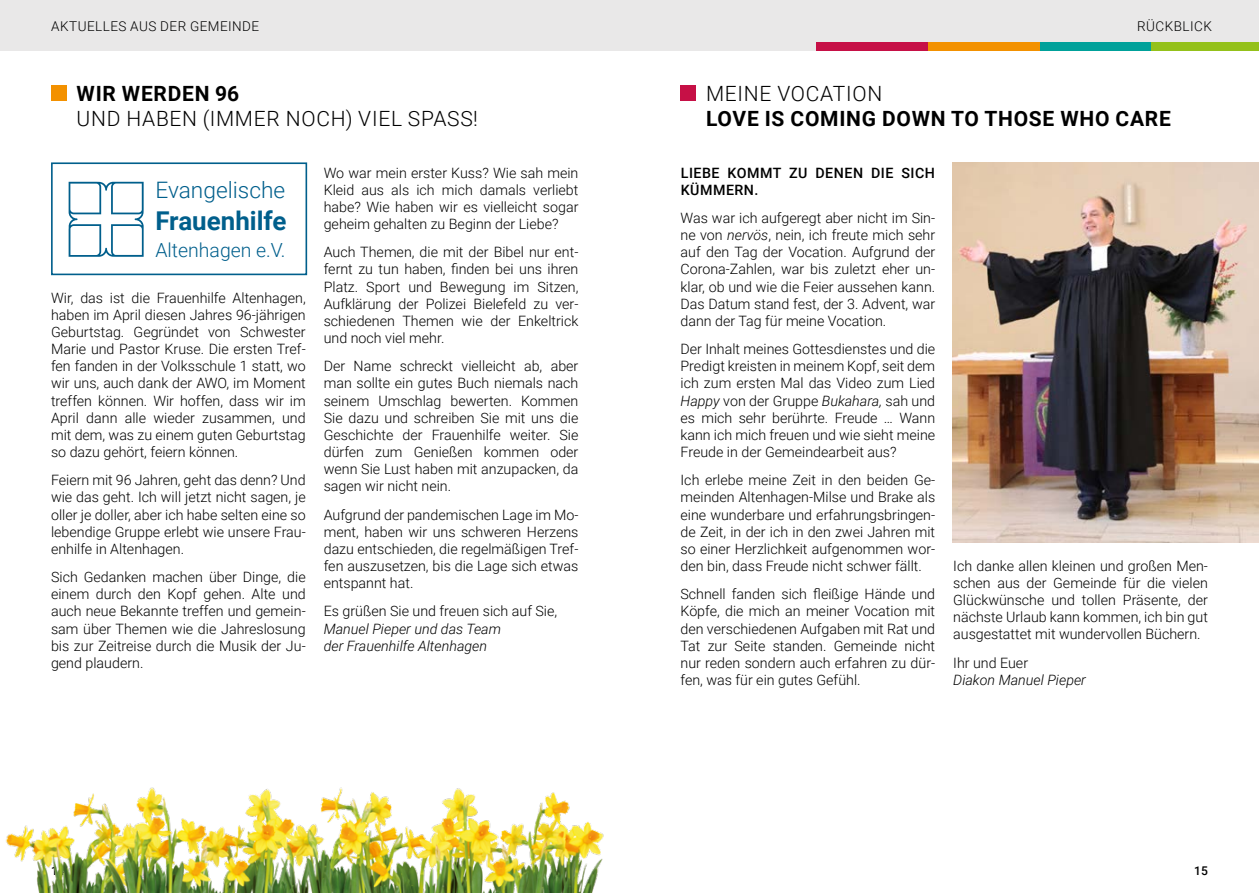
<style>
.page{position:relative;width:1259px;height:893px;background:#fff}
.page>*{position:absolute;margin:0;border:0;box-sizing:border-box;transform-origin:0 0}
.t1{font:700 25.95px "Roboto";color:#005f8c}
.t2{font:300 22.65px "Roboto";color:#005f8c}
.t3{font:300 21px "Roboto";letter-spacing:.035em;color:#000}
.t4{font:700 21px "Roboto";letter-spacing:.035em;color:#000}
.t5{font:300 19.5px "Roboto";color:#005f8c}
.t6{font:300 14.25px/17.1px "Roboto";color:#000;text-align:justify}
.t7{font:italic 300 14.25px/17.1px "Roboto";color:#000}
.t8{font:500 14.25px/17.1px "Roboto";letter-spacing:.035em;color:#000}
.t9{font:300 13.5px "Roboto";letter-spacing:.035em;color:#000}
.t10{font:500 12px "Roboto";color:#000}
.s1{font-style:italic}
</style>
<div class="page">
<div style="left:0;top:0;width:1259px;height:51px;background:#e9e8e8"></div>
<div style="left:816px;top:43px;width:112px;height:8px;background:#c61046"></div>
<div style="left:928px;top:43px;width:112px;height:8px;background:#f39100"></div>
<div style="left:1040px;top:43px;width:111px;height:8px;background:#00a19a"></div>
<div style="left:1151px;top:43px;width:108px;height:8px;background:#94c11a"></div>
<div style="left:51px;top:85px;width:16px;height:16px;background:#f39100"></div>
<div style="left:51px;top:162px;width:256px;height:113px;background:#fff;border:2px solid #005f8c"></div>
<svg style="left:69px;top:182px;width:75px;height:75px"></svg>
<div style="left:680px;top:85px;width:16px;height:16px;background:#c61046"></div>
<img style="left:952px;top:162px;width:307px;height:380px">
<img style="left:6px;top:787px;width:598px;height:106px">
<p class="t9" style="left:51px;top:17px;width:209px">AKTUELLES AUS DER GEMEINDE</p>
<p class="t9" style="left:1137px;top:17px;width:76px">RÜCKBLICK</p>
<h3 class="t4" style="left:77px;top:79px;width:164px">WIR WERDEN 96</h3>
<h3 class="t3" style="left:77px;top:104px;width:403px">UND HABEN (IMMER NOCH) VIEL SPASS!</h3>
<h2 class="t2" style="left:155px;top:174px;width:131px">Evangelische</h2>
<h1 class="t1" style="left:155px;top:202px;width:133px">Frauenhilfe</h1>
<h3 class="t5" style="left:155px;top:236px;width:131px">Altenhagen e.V.</h3>
<p class="t6" style="left:51px;top:289px;width:256px">Wir, das ist die Frauenhilfe Altenhagen, haben im April diesen Jahres 96-jährigen Geburtstag. Gegründet von Schwester Marie und Pastor Kruse. Die ersten Tref&shy;fen fanden in der Volksschule 1 statt, wo wir uns, auch dank der AWO, im Moment treffen können. Wir hoffen, dass wir im April dann alle wieder zusammen, und mit dem, was zu einem guten Geburtstag so dazu gehört, feiern können.</p>
<p class="t6" style="left:51px;top:471px;width:256px">Feiern mit 96 Jahren, geht das denn? Und wie das geht. Ich will jetzt nicht sagen, je oller je doller, aber ich habe selten eine so lebendige Gruppe erlebt wie unsere Frau&shy;enhilfe in Altenhagen.</p>
<p class="t6" style="left:51px;top:568px;width:256px">Sich Gedanken machen über Dinge, die einem durch den Kopf gehen. Alte und auch neue Bekannte treffen und gemein&shy;sam über Themen wie die Jahreslosung bis zur Zeitreise durch die Musik der Ju&shy;gend plaudern.</p>
<p class="t6" style="left:324px;top:163px;width:256px">Wo war mein erster Kuss? Wie sah mein Kleid aus als ich mich damals verliebt habe? Wie haben wir es vielleicht sogar geheim gehalten zu Beginn der Liebe?</p>
<p class="t6" style="left:324px;top:243px;width:256px">Auch Themen, die mit der Bibel nur ent&shy;fernt zu tun haben, finden bei uns ihren Platz. Sport und Bewegung im Sitzen, Aufklärung der Polizei Bielefeld zu ver&shy;schiedenen Themen wie der Enkeltrick und noch viel mehr.</p>
<p class="t6" style="left:324px;top:357px;width:256px">Der Name schreckt vielleicht ab, aber man sollte ein gutes Buch niemals nach seinem Umschlag bewerten. Kommen Sie dazu und schreiben Sie mit uns die Geschichte der Frauenhilfe weiter. Sie dürfen zum Genießen kommen oder wenn Sie Lust haben mit anzupacken, da sagen wir nicht nein.</p>
<p class="t6" style="left:324px;top:505px;width:256px">Aufgrund der pandemischen Lage im Mo&shy;ment, haben wir uns schweren Herzens dazu entschieden, die regelmäßigen Tref&shy;fen auszusetzen, bis die Lage sich etwas entspannt hat.</p>
<p class="t6" style="left:324px;top:602px;width:235px">Es grüßen Sie und freuen sich auf Sie,</p>
<p class="t7" style="left:324px;top:619px;width:179px">Manuel Pieper und das Team der Frauenhilfe Altenhagen</p>
<h3 class="t3" style="left:706px;top:79px;width:178px">MEINE VOCATION</h3>
<h3 class="t4" style="left:706px;top:104px;width:466px">LOVE IS COMING DOWN TO THOSE WHO CARE</h3>
<p class="t8" style="left:681px;top:163px;width:256px">LIEBE KOMMT ZU DENEN DIE SICH<br>KÜMMERN.</p>
<p class="t6" style="left:680px;top:209px;width:256px">Was war ich aufgeregt aber nicht im Sin&shy;ne von <span class="s1">nervös</span>, nein, ich freute mich sehr auf den Tag der Vocation. Aufgrund der Corona-Zahlen, war bis zuletzt eher un&shy;klar, ob und wie die Feier aussehen kann.<br>Das Datum stand fest, der 3. Advent, war dann der Tag für meine Vocation.</p>
<p class="t6" style="left:680px;top:340px;width:256px">Der Inhalt meines Gottesdienstes und die Predigt kreisten in meinem Kopf, seit dem ich zum ersten Mal das Video zum Lied <span class="s1">Happy</span> von der Gruppe <span class="s1">Bukahara,</span> sah und es mich sehr berührte. Freude … Wann kann ich mich freuen und wie sieht meine Freude in der Gemeindearbeit aus?</p>
<p class="t6" style="left:680px;top:471px;width:256px">Ich erlebe meine Zeit in den beiden Ge&shy;meinden Altenhagen-Milse und Brake als eine wunderbare und erfahrungsbringen&shy;de Zeit, in der ich in den zwei Jahren mit so einer Herzlichkeit aufgenommen wor&shy;den bin, dass Freude nicht schwer fällt.</p>
<p class="t6" style="left:680px;top:585px;width:256px">Schnell fanden sich fleißige Hände und Köpfe, die mich an meiner Vocation mit den verschiedenen Aufgaben mit Rat und Tat zur Seite standen. Gemeinde nicht nur reden sondern auch erfahren zu dür&shy;fen, was für ein gutes Gefühl.</p>
<p class="t6" style="left:953px;top:557px;width:256px">Ich danke allen kleinen und großen Men&shy;schen aus der Gemeinde für die vielen Glückwünsche und tollen Präsente, der nächste Urlaub kann kommen, ich bin gut ausgestattet mit wundervollen Büchern.</p>
<p class="t6" style="left:953px;top:654px;width:76px">Ihr und Euer</p>
<p class="t7" style="left:953px;top:671px;width:134px">Diakon Manuel Pieper</p>
<p class="t10" style="left:51px;top:863px;width:15px">14</p>
<p class="t10" style="left:1194px;top:863px;width:15px">15</p>
</div>
